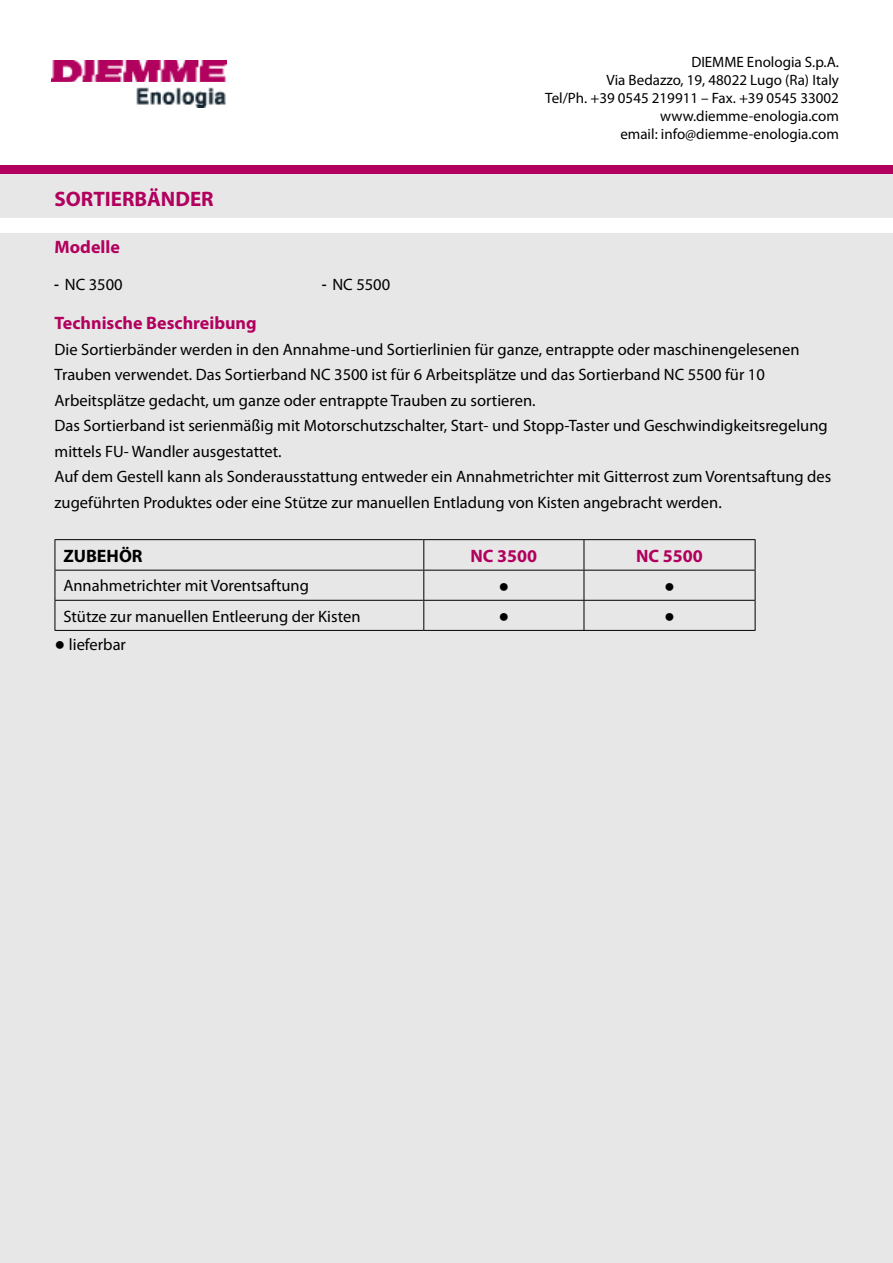
<style>
.page{position:relative;width:893px;height:1263px;background:#fff}
.page>*{position:absolute;margin:0;border:0;box-sizing:border-box;transform-origin:0 0}
.t1{font:700 21px "Myriad Pro";color:#b1005d}
.t2{font:700 18px "Myriad Pro";color:#b1005d}
.t3{font:700 18px "Myriad Pro";color:#000}
.t4{font:18px "Arial";color:#000}
.t5{font:16.5px/25.5px "Myriad Pro";color:#000}
.t6{font:15px/18px "Myriad Pro";color:#000;text-align:right}
.s1{font-family:"Arial Narrow";font-size:18px}
.s2{font-family:"Arial";font-size:18px}
</style>
<div class="page">
<div style="left:0;top:170px;width:893px;height:1093px;background:#e8e7e7"></div>
<div style="left:0;top:166px;width:893px;height:8px;background:#b1005d"></div>
<div style="left:0;top:218px;width:893px;height:15px;background:#fff"></div>
<img style="left:52px;top:60px;width:175px;height:47px">
<hr style="left:55px;top:539px;width:369px;height:1px;background:#000">
<hr style="left:55px;top:540px;width:1px;height:30px;background:#000">
<hr style="left:424px;top:539px;width:160px;height:1px;background:#000">
<hr style="left:423px;top:540px;width:1px;height:30px;background:#000">
<hr style="left:584px;top:539px;width:171px;height:1px;background:#000">
<hr style="left:584px;top:540px;width:1px;height:30px;background:#000">
<hr style="left:755px;top:540px;width:1px;height:30px;background:#000">
<hr style="left:55px;top:570px;width:369px;height:1px;background:#000">
<hr style="left:55px;top:570px;width:1px;height:30px;background:#000">
<hr style="left:424px;top:570px;width:160px;height:1px;background:#000">
<hr style="left:423px;top:570px;width:1px;height:30px;background:#000">
<hr style="left:584px;top:570px;width:171px;height:1px;background:#000">
<hr style="left:584px;top:570px;width:1px;height:30px;background:#000">
<hr style="left:755px;top:570px;width:1px;height:30px;background:#000">
<hr style="left:55px;top:600px;width:369px;height:1px;background:#000">
<svg style="left:55px;top:601px;width:1px;height:29px"></svg>
<hr style="left:424px;top:600px;width:160px;height:1px;background:#000">
<svg style="left:423px;top:601px;width:1px;height:29px"></svg>
<hr style="left:584px;top:600px;width:171px;height:1px;background:#000">
<svg style="left:584px;top:601px;width:1px;height:29px"></svg>
<svg style="left:755px;top:601px;width:1px;height:29px"></svg>
<hr style="left:55px;top:630px;width:369px;height:1px;background:#000">
<hr style="left:424px;top:630px;width:160px;height:1px;background:#000">
<hr style="left:584px;top:630px;width:171px;height:1px;background:#000">
<p class="t1" style="left:55px;top:186px;width:161px">SORTIERBÄNDER</p>
<p class="t2" style="left:55px;top:236px;width:67px">Modelle</p>
<p class="t5" style="left:54px;top:271px;width:70px"><span class="s1">-</span> NC 3500</p>
<p class="t5" style="left:322px;top:271px;width:70px"><span class="s1">-</span> NC 5500</p>
<p class="t6" style="left:545px;top:53px;width:295px">DIEMME Enologia S.p.A.<br>Via Bedazzo, 19, 48022 Lugo (Ra) Italy<br>Tel/Ph. +39 0545 219911 – Fax. +39 0545 33002 www.diemme-enologia.com<br>email: info@diemme-enologia.com</p>
<p class="t2" style="left:55px;top:311px;width:204px">Technische Beschreibung</p>
<p class="t5" style="left:55px;top:336px;width:778px">Die Sortierbänder werden in den Annahme-und Sortierlinien für ganze, entrappte oder maschinengelesenen Trauben verwendet. Das Sortierband NC 3500 ist für 6 Arbeitsplätze und das Sortierband NC 5500 für 10<br>Arbeitsplätze gedacht, um ganze oder entrappte Trauben zu sortieren.<br>Das Sortierband ist serienmäßig mit Motorschutzschalter, Start- und Stopp-Taster und Geschwindigkeitsregelung mittels FU- Wandler ausgestattet.<br>Auf dem Gestell kann als Sonderausstattung entweder ein Annahmetrichter mit Gitterrost zum Vorentsaftung des zugeführten Produktes oder eine Stütze zur manuellen Entladung von Kisten angebracht werden.</p>
<p class="t3" style="left:63px;top:544px;width:81px">ZUBEHÖR</p>
<p class="t2" style="left:470px;top:544px;width:68px">NC 3500</p>
<p class="t2" style="left:636px;top:544px;width:68px">NC 5500</p>
<p class="t5" style="left:63px;top:573px;width:247px">Annahmetrichter mit Vorentsaftung</p>
<p class="t4" style="left:498px;top:573px;width:12px">●</p>
<p class="t4" style="left:664px;top:573px;width:12px">●</p>
<p class="t5" style="left:63px;top:603px;width:299px">Stütze zur manuellen Entleerung der Kisten</p>
<p class="t4" style="left:498px;top:603px;width:12px">●</p>
<p class="t4" style="left:664px;top:603px;width:12px">●</p>
<p class="t5" style="left:55px;top:632px;width:73px"><span class="s2">●</span> lieferbar</p>
</div>
